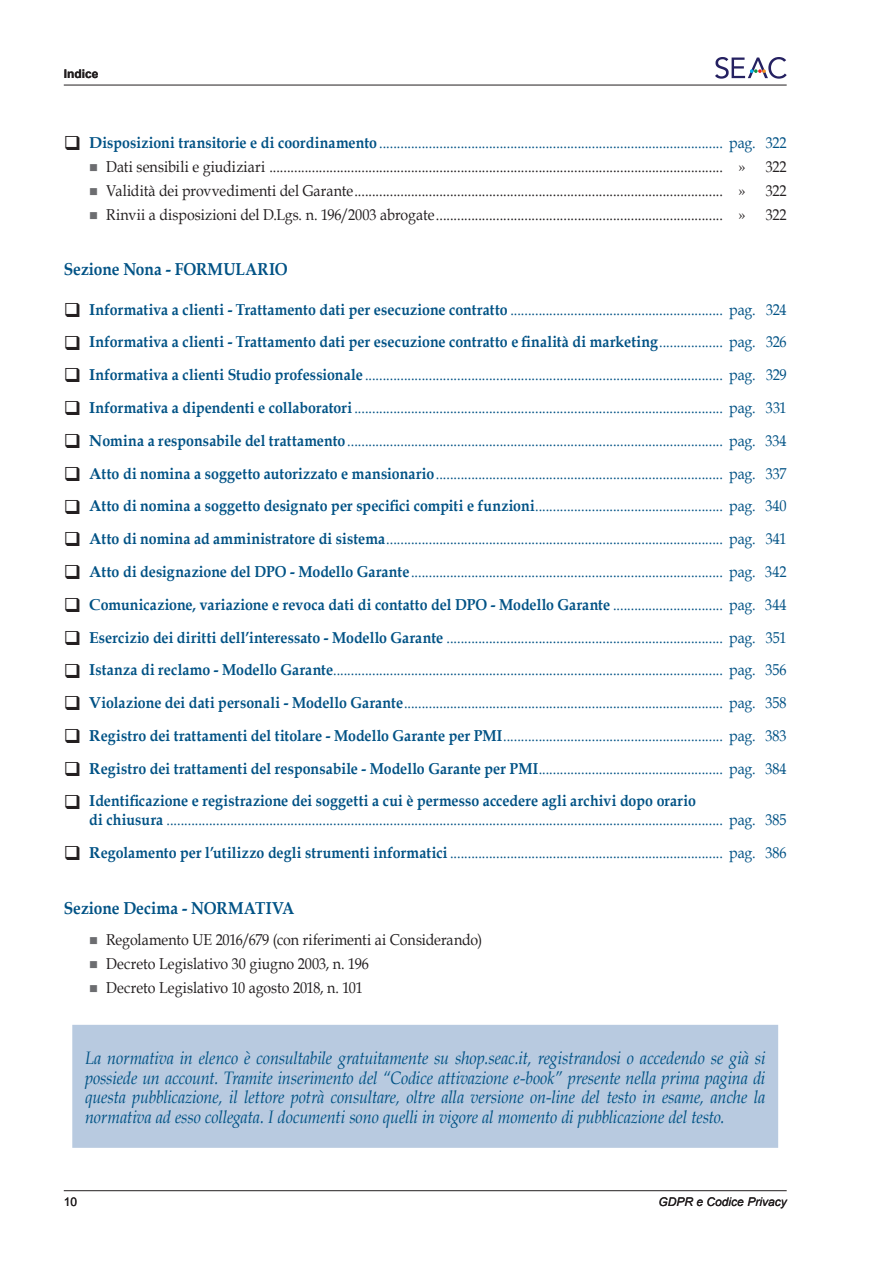
<style>
.page{position:relative;width:893px;height:1263px;background:#fff}
.page>*{position:absolute;margin:0;border:0;box-sizing:border-box;transform-origin:0 0}
.t1{font:italic 18px/19.5px "Book Antiqua";letter-spacing:-.01em;color:#005285;text-align:justify;scale:.9 1}
.t2{font:700 17.25px "Book Antiqua";color:#005285;scale:.9 1}
.t3{font:15.75px/32.8px "Book Antiqua";letter-spacing:-.005em;color:#005285;text-align:justify;scale:.9 1}
.t4{font:15.75px/23.9px "Book Antiqua";letter-spacing:-.005em;color:#231f20;scale:.9 1}
.t5{font:italic 12px "Arial";color:#231f20}
.t6{font:700 12px "Arial";color:#231f20}
.t7{font:12px "Arial";color:#231f20}
.s1{font-weight:700;color:#005285}
.s2{color:#005285}
.s3{font-weight:700}
</style>
<div class="page">
<hr style="left:64px;top:85px;width:723px;height:1px;background:#231f20">
<hr style="left:64px;top:1190px;width:723px;height:1px;background:#231f20">
<svg style="left:715px;top:57px;width:72px;height:22px"></svg>
<div style="left:72px;top:1025px;width:706px;height:123px;background:#b8cae0"></div>
<p class="t6" style="left:64px;top:65px;width:36px">Indice</p>
<p class="t4" style="left:106px;top:130px;width:757px;line-height:24.3px;text-indent:-17px"><span class="s1">Disposizioni transitorie e di coordinamento</span> <span class="s2">................................................................................................. pag. 322<br></span>Dati sensibili e giudiziari ................................................................................................................................ »</p>
<p class="t4" style="left:766px;top:154px;width:25px">322</p>
<p class="t4" style="left:106px;top:178px;width:712px">Validità dei provvedimenti del Garante........................................................................................................ »</p>
<p class="t4" style="left:766px;top:178px;width:25px">322</p>
<p class="t4" style="left:106px;top:202px;width:712px">Rinvii a disposizioni del D.Lgs. n. 196/2003 abrogate................................................................................. »</p>
<p class="t4" style="left:766px;top:202px;width:25px">322</p>
<p class="t2" style="left:64px;top:257px;width:250px">Sezione Nona - FORMULARIO</p>
<p class="t3" style="left:89px;top:292px;width:776px"><span class="s3">Informativa a clienti - Trattamento dati per esecuzione contratto</span> ............................................................ pag. 324<br><span class="s3">Informativa a clienti - Trattamento dati per esecuzione contratto e finalità di marketing</span>.................. pag. 326<br><span class="s3">Informativa a clienti Studio professionale</span> ..................................................................................................... pag. 329<br><span class="s3">Informativa a dipendenti e collaboratori</span> ........................................................................................................ pag. 331<br><span class="s3">Nomina a responsabile del trattamento</span>.......................................................................................................... pag. 334<br><span class="s3">Atto di nomina a soggetto autorizzato e mansionario</span>................................................................................. pag. 337<br><span class="s3">Atto di nomina a soggetto designato per specifici compiti e funzioni</span>..................................................... pag. 340<br><span class="s3">Atto di nomina ad amministratore di sistema</span>............................................................................................... pag. 341<br><span class="s3">Atto di designazione del DPO - Modello Garante</span>........................................................................................ pag. 342<br><span class="s3">Comunicazione, variazione e revoca dati di contatto del DPO - Modello Garante</span> ............................... pag. 344<br><span class="s3">Esercizio dei diritti dell’interessato - Modello Garante</span> .............................................................................. pag. 351<br><span class="s3">Istanza di reclamo - Modello Garante</span>.............................................................................................................. pag. 356<br><span class="s3">Violazione dei dati personali - Modello Garante</span>.......................................................................................... pag. 358<br><span class="s3">Registro dei trattamenti del titolare - Modello Garante per PMI</span>.............................................................. pag. 383<br><span class="s3">Registro dei trattamenti del responsabile - Modello Garante per PMI</span>.................................................... pag. 384<br><span class="s3">Identificazione e registrazione dei soggetti a cui è permesso accedere agli archivi dopo orario</span></p>
<p class="t3" style="left:89px;top:803px;width:776px"><span class="s3">di chiusura</span> ............................................................................................................................................................. pag. 385<br><span class="s3">Regolamento per l’utilizzo degli strumenti informatici</span> ............................................................................. pag. 386</p>
<p class="t2" style="left:64px;top:896px;width:257px">Sezione Decima - NORMATIVA</p>
<p class="t4" style="left:106px;top:927px;width:419px">Regolamento UE 2016/679 (con riferimenti ai Considerando)<br>Decreto Legislativo 30 giugno 2003, n. 196<br>Decreto Legislativo 10 agosto 2018, n. 101</p>
<p class="t1" style="left:85px;top:1048px;width:758px">La normativa in elenco è consultabile gratuitamente su shop.seac.it, registrandosi o accedendo se già si possiede un account. Tramite inserimento del “Codice attivazione e-book” presente nella prima pagina di questa pubblicazione, il lettore potrà consultare, oltre alla versione on-line del testo in esame, anche la normativa ad esso collegata. I documenti sono quelli in vigore al momento di pubblicazione del testo.</p>
<p class="t7" style="left:64px;top:1194px;width:15px">10</p>
<p class="t5" style="left:659px;top:1194px;width:130px">GDPR e Codice Privacy</p>
</div>
